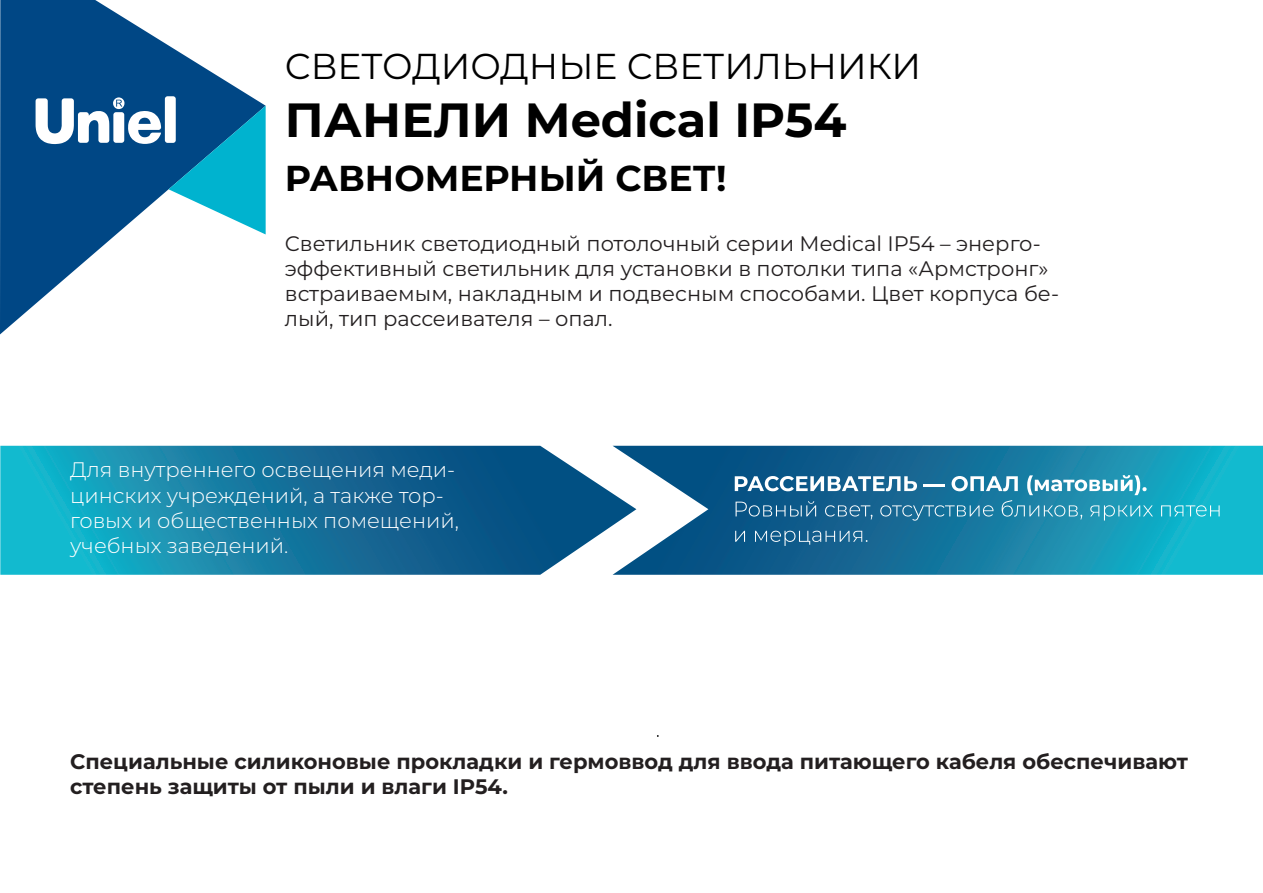
<style>
.page{position:relative;width:1263px;height:893px;background:#fff}
.page>*{position:absolute;margin:0;border:0;box-sizing:border-box;transform-origin:0 0}
.t1{font:700 48px "Montserrat";color:#000}
.t2{font:36px "Montserrat";color:#000}
.t3{font:700 36px "Montserrat";color:#000}
.t4{font:21px/25.2px "Montserrat";color:#231f20}
.t5{font:700 21px/25.2px "Montserrat";color:#231f20}
.t6{font:300 21px/25.2px "Montserrat";color:#fff}
</style>
<div class="page">
<svg style="left:0;top:446px;width:612px;height:129px;background:#1c7fa5"></svg>
<svg style="left:0;top:0;width:266px;height:334px;fill:#004785"></svg>
<svg style="left:169px;top:106px;width:97px;height:128px"></svg>
<div style="left:165px;top:96px;width:11px;height:47px;background:#fff;border-radius:3px"></div>
<svg style="left:36px;top:97px;width:125px;height:47px"></svg>
<svg style="left:612px;top:446px;width:651px;height:129px;background:#288bad"></svg>
<svg style="left:735px;top:475px;width:418px;height:46px;background:#428dae"></svg>
<svg style="left:1161px;top:505px;width:58px;height:11px"></svg>
<svg style="left:735px;top:531px;width:10px;height:11px"></svg>
<svg style="left:755px;top:531px;width:112px;height:15px;background:#38789f"></svg>
<p class="t2" style="left:285px;top:43px;width:638px">СВЕТОДИОДНЫЕ СВЕТИЛЬНИКИ</p>
<p class="t1" style="left:285px;top:86px;width:563px">ПАНЕЛИ Medical IP54</p>
<p class="t3" style="left:285px;top:152px;width:443px">РАВНОМЕРНЫЙ СВЕТ!</p>
<p class="t4" style="left:285px;top:232px;width:776px">Светильник светодиодный потолочный серии Medical IP54 – энерго&shy;эффективный светильник для установки в потолки типа «Армстронг» встраиваемым, накладным и подвесным способами. Цвет корпуса бе&shy;лый, тип рассеивателя – опал.</p>
<p class="t6" style="left:70px;top:459px;width:390px">Для внутреннего освещения меди&shy;цинских учреждений, а также тор&shy;говых и общественных помещений, учебных заведений.</p>
<p class="t5" style="left:70px;top:750px;width:1119px">Специальные силиконовые прокладки и гермоввод для ввода питающего кабеля обеспечивают степень защиты от пыли и влаги IP54.</p>
</div>
